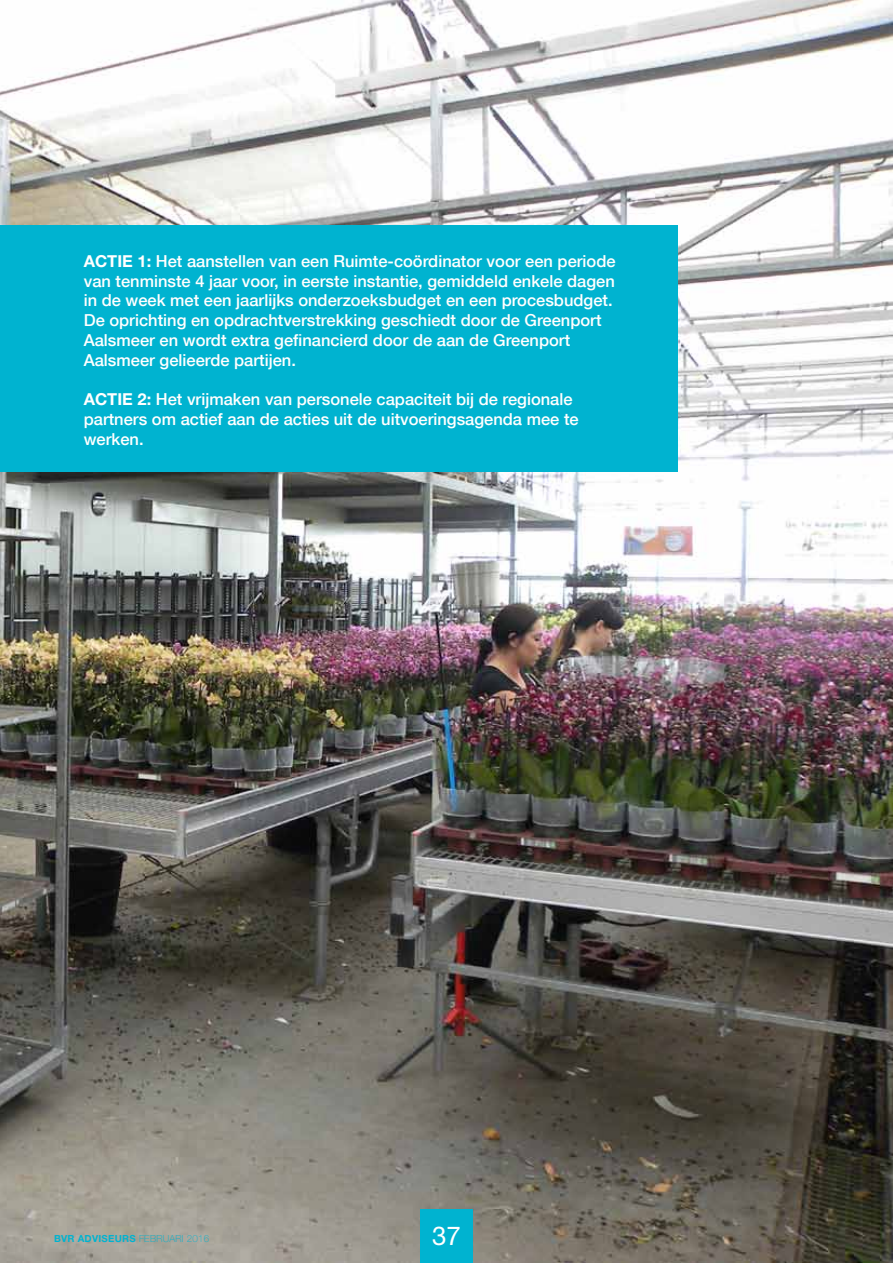
<style>
.page{position:relative;width:893px;height:1263px;background:#fff}
.page>*{position:absolute;margin:0;border:0;box-sizing:border-box;transform-origin:0 0}
.t1{font:25.95px "Helvetica Neue";color:#fff}
.t2{font:500 16.5px/19.8px "Helvetica Neue LT Com";color:#fff}
.t3{font:700 16.5px "Helvetica Neue";color:#fff}
.t4{font:700 9.75px "Helvetica Neue";letter-spacing:.025em;color:#00b3d0}
.s1{font-family:"Helvetica Neue";font-weight:700}
.s2{font-weight:100}
</style>
<div class="page">
<img style="left:0;top:0;width:893px;height:1263px">
<div style="left:0;top:226px;width:677px;height:246px;background:#00b3d0"></div>
<div style="left:420px;top:1210px;width:53px;height:53px;background:#00b3d0"></div>
<p class="t3" style="left:84px;top:251px;width:33px">ACTIE</p>
<p class="t2" style="left:84px;top:251px;width:533px;text-indent:54px"><span class="s1">1:</span> Het aanstellen van een Ruimte-coördinator voor een periode van tenminste 4 jaar voor, in eerste instantie, gemiddeld enkele dagen in de week met een jaarlijks onderzoeksbudget en een procesbudget.<br>De oprichting en opdrachtverstrekking geschiedt door de Greenport Aalsmeer en wordt extra gefinancierd door de aan de Greenport Aalsmeer gelieerde partijen.</p>
<p class="t3" style="left:84px;top:389px;width:33px">ACTIE</p>
<p class="t2" style="left:84px;top:389px;width:496px;text-indent:54px"><span class="s1">2:</span> Het vrijmaken van personele capaciteit bij de regionale partners om actief aan de acties uit de uitvoeringsagenda mee te werken.</p>
<p class="t4" style="left:54px;top:1232px;width:157px">BVR ADVISEURS <span class="s2">FEBRUARI 2016</span></p>
<h1 class="t1" style="left:432px;top:1221px;width:30px">37</h1>
</div>
